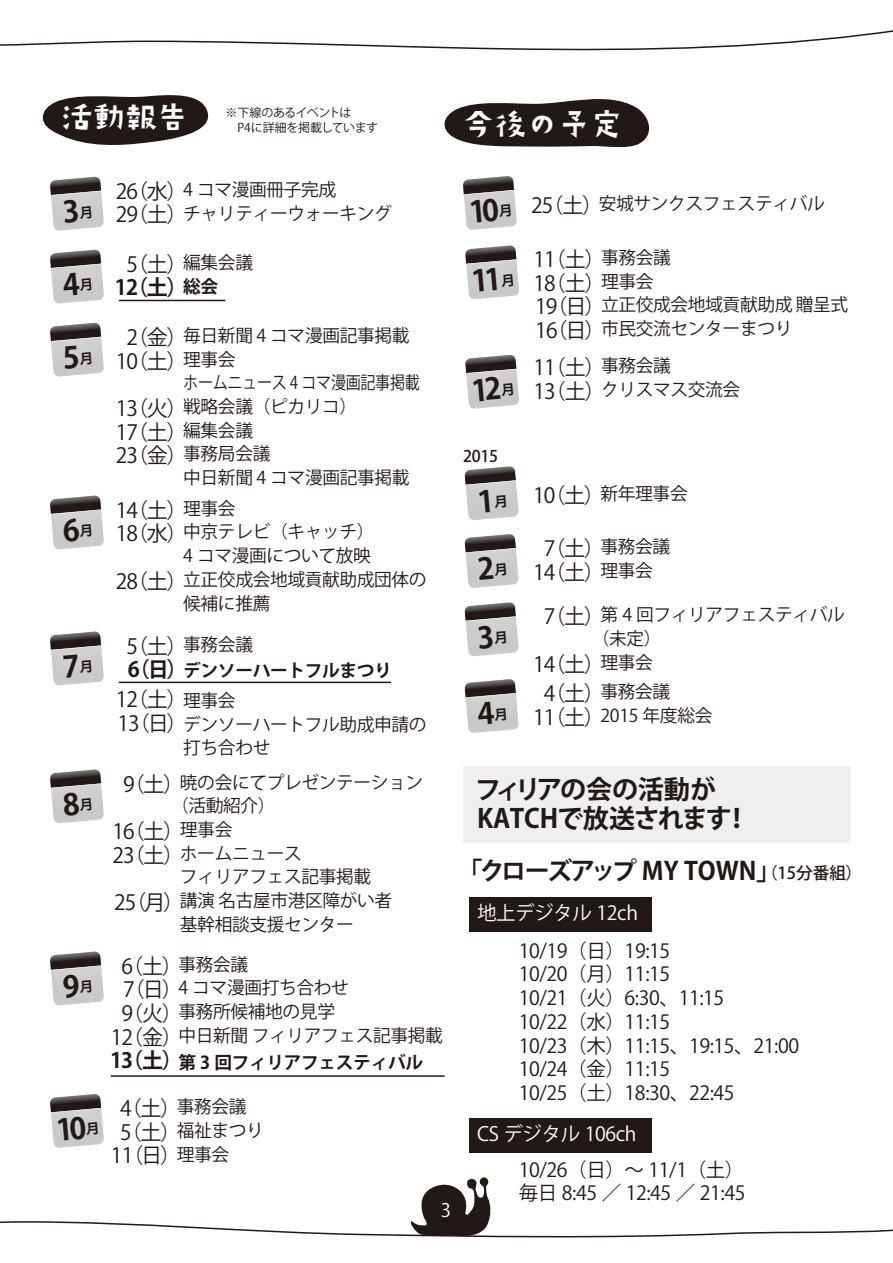
<style>
.page{position:relative;width:893px;height:1263px;background:#fff}
.page>*{position:absolute;margin:0;border:0;box-sizing:border-box;transform-origin:0 0}
.t1{font:34.8px "TA kirigirisu";letter-spacing:-.08em;color:#fff}
.t2{font:700 26.1px/28.7px "Koz Go Pro";letter-spacing:-.02em;color:#221815}
.t3{font:700 24.9px "Koz Go Pro";letter-spacing:-.065em;color:#221815}
.t4{font:21px/23.7px "Koz Go Pro";letter-spacing:-.04em;color:#221815;text-align:center}
.t5{font:700 21px "Koz Go Pro";color:#221815}
.t6{font:19.5px/23.7px "Koz Go Pro";letter-spacing:-.02em;color:#221815}
.t7{font:19.5px "Koz Go Pro";letter-spacing:-.02em;color:#fff}
.t8{font:18.6px "Koz Go Pro";color:#fff}
.t9{font:17.7px/23.7px "Koz Go Pro";letter-spacing:-.02em;color:#221815}
.t10{font:700 17.7px "Koz Go Pro";letter-spacing:-.02em;color:#221815}
.t11{font:500 16.05px "Koz Go Pro";color:#221815}
.t12{font:12px/14.2px "Koz Go Pro";letter-spacing:-.04em;color:#221815}
.s1{font-size:21px}
.s2{font-size:17.7px}
.s3{font-weight:500;font-size:16.65px}
</style>
<div class="page">
<svg style="left:0;top:30px;width:893px;height:21px"></svg>
<svg style="left:0;top:1177px;width:893px;height:61px"></svg>
<div style="left:463px;top:766px;width:387px;height:77px;background:#efefef"></div>
<svg style="left:42px;top:95px;width:167px;height:50px"></svg>
<svg style="left:444px;top:99px;width:205px;height:49px;background:#473e3c"></svg>
<div style="left:469px;top:1118px;width:183px;height:34px;background:#221815"></div>
<div style="left:469px;top:897px;width:183px;height:34px;background:#221815"></div>
<hr style="left:119px;top:300px;width:106px;height:1px;background:#221815">
<hr style="left:111px;top:1075px;width:333px;height:2px;background:#221815">
<hr style="left:119px;top:682px;width:272px;height:1px;background:#221815">
<svg style="left:50px;top:177px;width:54px;height:54px;background:#afaeae"></svg>
<svg style="left:50px;top:250px;width:54px;height:54px;background:#afaeae"></svg>
<svg style="left:50px;top:323px;width:54px;height:54px;background:#afaeae"></svg>
<svg style="left:50px;top:496px;width:54px;height:54px;background:#afaeae"></svg>
<svg style="left:50px;top:632px;width:54px;height:53px;background:#aeacac"></svg>
<svg style="left:50px;top:769px;width:54px;height:54px;background:#afaeae"></svg>
<svg style="left:50px;top:952px;width:54px;height:53px;background:#aeacac"></svg>
<svg style="left:50px;top:1094px;width:54px;height:54px;background:#afaeae"></svg>
<svg style="left:463px;top:176px;width:54px;height:54px;background:#afaeae"></svg>
<svg style="left:465px;top:246px;width:54px;height:53px;background:#aeacac"></svg>
<svg style="left:465px;top:355px;width:54px;height:54px;background:#afaeae"></svg>
<svg style="left:465px;top:466px;width:54px;height:54px;background:#afaeae"></svg>
<svg style="left:465px;top:534px;width:54px;height:54px;background:#afaeae"></svg>
<svg style="left:465px;top:602px;width:54px;height:54px;background:#afaeae"></svg>
<svg style="left:465px;top:679px;width:54px;height:54px;background:#afaeae"></svg>
<h1 class="t1" style="left:59px;top:99px;width:132px">活動報告</h1>
<h1 class="t1" style="left:461px;top:106px;width:164px">今後の予定</h1>
<p class="t12" style="left:225px;top:106px;width:154px">※下線のあるイベントは　P4に詳細を掲載しています</p>
<p class="t4" style="left:116px;top:180px;width:73px">26（水）</p>
<p class="t4" style="left:116px;top:203px;width:73px">29（土）</p>
<p class="t9" style="left:183px;top:178px;width:210px">4 コマ漫画冊子完成<br>チャリティーウォーキング</p>
<p class="t4" style="left:126px;top:253px;width:63px">5（土）</p>
<p class="t5" style="left:115px;top:274px;width:74px">12（土）</p>
<p class="t9" style="left:183px;top:251px;width:71px">編集会議</p>
<p class="t10" style="left:183px;top:275px;width:37px">総会</p>
<p class="t4" style="left:116px;top:326px;width:73px">2（金）<br>10（土）</p>
<p class="t4" style="left:116px;top:397px;width:73px;text-align:justify">13（火）17（土）23（金）</p>
<p class="t4" style="left:116px;top:499px;width:73px;text-align:left">14（土）<br>18（水）</p>
<p class="t4" style="left:116px;top:570px;width:73px">28（土）</p>
<p class="t4" style="left:126px;top:634px;width:63px">5（土）</p>
<p class="t5" style="left:128px;top:656px;width:61px">6（日）</p>
<p class="t4" style="left:116px;top:688px;width:73px;text-align:left">12（土）<br>13（日）</p>
<p class="t9" style="left:183px;top:324px;width:238px">毎日新聞 4 コマ漫画記事掲載理事会<br>ホームニュース 4 コマ漫画記事掲載戦略会議（ピカリコ）<br>編集会議<br>事務局会議<br>中日新聞 4 コマ漫画記事掲載</p>
<p class="t9" style="left:183px;top:497px;width:245px">理事会<br>中京テレビ（キャッチ）　<br>4 コマ漫画について放映<br>立正佼成会地域貢献助成団体の候補に推薦</p>
<p class="t9" style="left:183px;top:633px;width:71px">事務会議</p>
<p class="t10" style="left:183px;top:659px;width:210px">デンソーハートフルまつり</p>
<p class="t9" style="left:183px;top:689px;width:245px">理事会<br>デンソーハートフル助成申請の打ち合わせ</p>
<p class="t4" style="left:123px;top:772px;width:63px">9（土）</p>
<p class="t4" style="left:112px;top:820px;width:73px;text-align:left">16（土）<br>23（土）</p>
<p class="t4" style="left:114px;top:891px;width:72px">25（月）</p>
<p class="t4" style="left:111px;top:954px;width:73px">6（土）<br>7（日）<br>9（火）<br>12（金）</p>
<p class="t5" style="left:110px;top:1047px;width:74px">13（土）</p>
<p class="t9" style="left:180px;top:771px;width:245px">暁の会にてプレゼンテーション</p>
<p class="t9" style="left:171px;top:794px;width:106px">（活動紹介）</p>
<p class="t9" style="left:180px;top:818px;width:54px">理事会</p>
<p class="t9" style="left:180px;top:842px;width:123px">ホームニュース</p>
<p class="t9" style="left:180px;top:865px;width:193px">フィリアフェス記事掲載</p>
<p class="t9" style="left:180px;top:889px;width:214px">講演 名古屋市港区障がい者</p>
<p class="t9" style="left:180px;top:913px;width:175px">基幹相談支援センター</p>
<p class="t9" style="left:178px;top:953px;width:266px">事務会議<br>4 コマ漫画打ち合わせ<br>事務所候補地の見学<br>中日新聞 フィリアフェス記事掲載</p>
<p class="t10" style="left:178px;top:1051px;width:246px">第 3 回フィリアフェスティバル</p>
<p class="t4" style="left:111px;top:1097px;width:72px">4（土）<br>5（土）<br>11（日）</p>
<p class="t9" style="left:177px;top:1095px;width:89px">事務会議福祉まつり理事会</p>
<p class="t8" style="left:441px;top:1198px;width:12px">3</p>
<p class="t9" style="left:531px;top:192px;width:295px"><span class="s1">25（土）</span>安城サンクスフェスティバル</p>
<p class="t11" style="left:463px;top:445px;width:37px">2015</p>
<p class="t4" style="left:534px;top:248px;width:73px;text-align:justify">11（土）18（土）19（日）16（日）</p>
<p class="t4" style="left:534px;top:356px;width:73px">11（土）</p>
<p class="t4" style="left:534px;top:380px;width:73px">13（土）</p>
<p class="t9" style="left:601px;top:246px;width:249px">事務会議<br>理事会<br>立正佼成会地域貢献助成 贈呈式市民交流センターまつり</p>
<p class="t9" style="left:601px;top:354px;width:141px">事務会議<br>クリスマス交流会</p>
<p class="t4" style="left:533px;top:484px;width:156px">10（土）<span class="s2">新年理事会</span></p>
<p class="t9" style="left:601px;top:535px;width:71px">事務会議理事会</p>
<p class="t4" style="left:544px;top:537px;width:63px">7（土）</p>
<p class="t4" style="left:533px;top:561px;width:73px">14（土）</p>
<p class="t4" style="left:544px;top:605px;width:63px">7（土）</p>
<p class="t4" style="left:533px;top:653px;width:73px">14（土）</p>
<p class="t4" style="left:544px;top:682px;width:63px">4（土）</p>
<p class="t4" style="left:533px;top:706px;width:73px">11（土）</p>
<p class="t9" style="left:601px;top:603px;width:246px">第 4 回フィリアフェスティバル</p>
<p class="t9" style="left:592px;top:627px;width:71px">（未定）</p>
<p class="t9" style="left:601px;top:651px;width:54px">理事会</p>
<p class="t9" style="left:601px;top:680px;width:113px">事務会議<br>2015 年度総会</p>
<h2 class="t2" style="left:475px;top:777px;width:276px">フィリアの会の活動が<br>KATCHで放送されます！</h2>
<h3 class="t3" style="left:457px;top:855px;width:406px">「クローズアップ MY TOWN」<span class="s3">（15分番組）</span></h3>
<p class="t7" style="left:477px;top:900px;width:162px">地上デジタル 12ch</p>
<p class="t6" style="left:519px;top:939px;width:282px">10/19（日）19:15<br>10/20（月）11:15<br>10/21（火）6:30、11:15<br>10/22（水）11:15<br>10/23（木）11:15、19:15、21:00<br>10/24（金）11:15<br>10/25（土）18:30、22:45</p>
<p class="t7" style="left:477px;top:1121px;width:161px">CS デジタル 106ch</p>
<p class="t6" style="left:519px;top:1158px;width:228px">10/26（日）～ 11/1（土）毎日 8:45 ／ 12:45 ／ 21:45</p>
</div>
